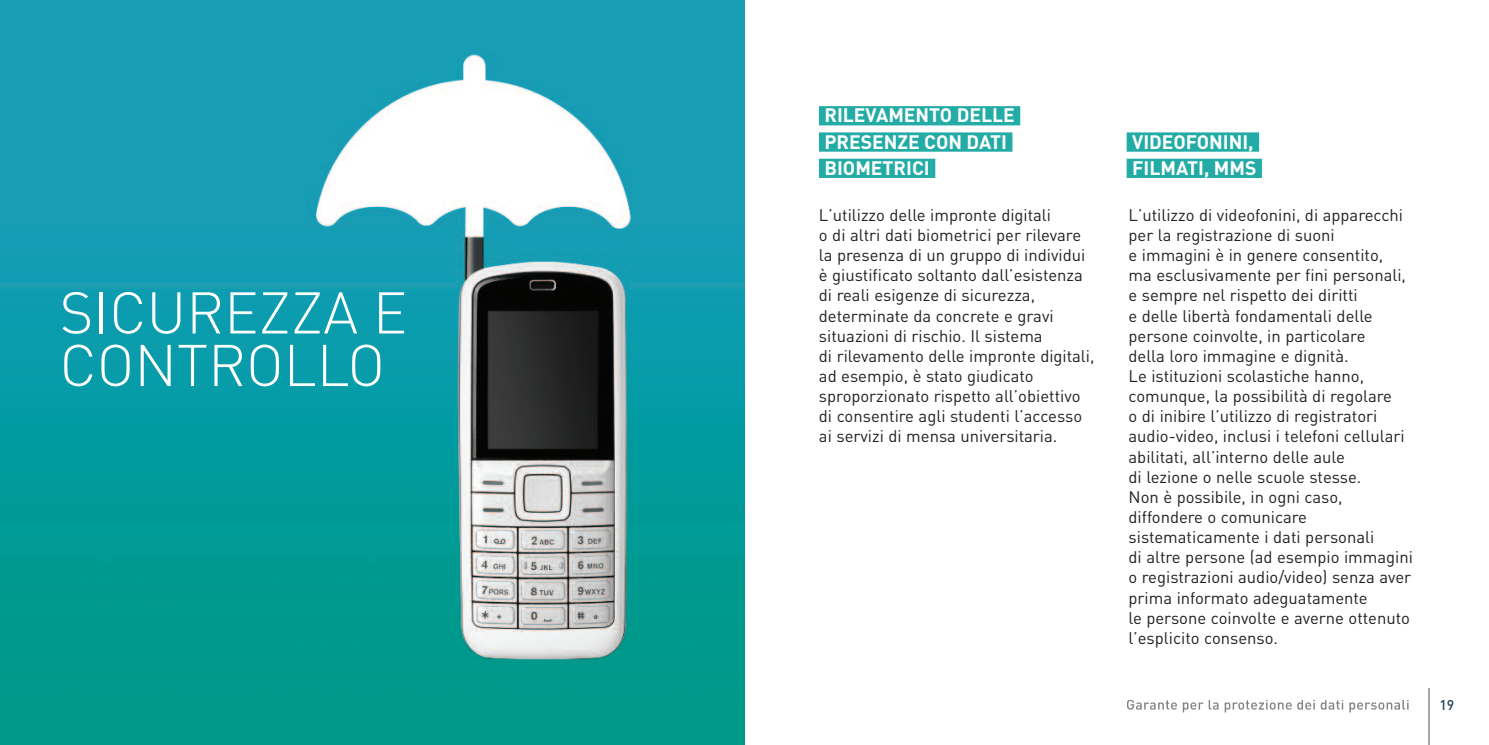
<style>
.page{position:relative;width:1489px;height:745px;background:#fff}
.page>*{position:absolute;margin:0;border:0;box-sizing:border-box;transform-origin:0 0}
.t1{font:300 57.75px/52.5px "DIN";color:#fff}
.t2{font:700 19.25px/26.2px "DIN";color:#fff}
.t3{font:16.62px/20.1px "DIN";color:#231f20}
.t4{font:500 14px "DIN";color:#1b4458}
.s1{color:#23aba5}
</style>
<div class="page">
<img style="left:0;top:0;width:744px;height:744px">
<svg style="left:1127px;top:700px;width:103px;height:12px"></svg>
<hr style="left:1428px;top:687px;width:1px;height:57px;background:#a8a9ad">
<div style="left:819px;top:106px;width:201px;height:19px;background:#23aba5"></div>
<div style="left:819px;top:132px;width:193px;height:20px;background:#23aba5"></div>
<div style="left:819px;top:159px;width:116px;height:19px;background:#23aba5"></div>
<div style="left:1126px;top:132px;width:132px;height:20px;background:#23aba5"></div>
<div style="left:1126px;top:159px;width:135px;height:19px;background:#23aba5"></div>
<h1 class="t1" style="left:60px;top:287px;width:349px">SICUREZZA E<br>CONTROLLO</h1>
<p class="t2" style="left:819px;top:103px;width:203px"><span class="s1">.</span>RILEVAMENTO DELLE<span class="s1">. .</span>PRESENZE CON DATI<span class="s1">. .</span>BIOMETRICI<span class="s1">.</span></p>
<p class="t3" style="left:818px;top:205px;width:277px">L’utilizzo delle impronte digitali<br>o di altri dati biometrici per rilevare la presenza di un gruppo di individui è giustificato soltanto dall’esistenza di reali esigenze di sicurezza, determinate da concrete e gravi situazioni di rischio. Il sistema<br>di rilevamento delle impronte digitali, ad esempio, è stato giudicato sproporzionato rispetto all’obiettivo di consentire agli studenti l’accesso ai servizi di mensa universitaria.</p>
<p class="t2" style="left:1126px;top:129px;width:137px"><span class="s1">.</span>VIDEOFONINI,<span class="s1">. .</span>FILMATI, MMS<span class="s1">.</span></p>
<p class="t3" style="left:1128px;top:205px;width:286px">L’utilizzo di videofonini, di apparecchi per la registrazione di suoni<br>e immagini è in genere consentito,<br>ma esclusivamente per fini personali, e sempre nel rispetto dei diritti<br>e delle libertà fondamentali delle persone coinvolte, in particolare<br>della loro immagine e dignità.<br>Le istituzioni scolastiche hanno, comunque, la possibilità di regolare<br>o di inibire l’utilizzo di registratori audio-video, inclusi i telefoni cellulari abilitati, all’interno delle aule<br>di lezione o nelle scuole stesse.<br>Non è possibile, in ogni caso, diffondere o comunicare sistematicamente i dati personali<br>di altre persone (ad esempio immagini o registrazioni audio/video) senza aver prima informato adeguatamente<br>le persone coinvolte e averne ottenuto l’esplicito consenso.</p>
<p class="t4" style="left:1439px;top:696px;width:16px">19</p>
</div>
